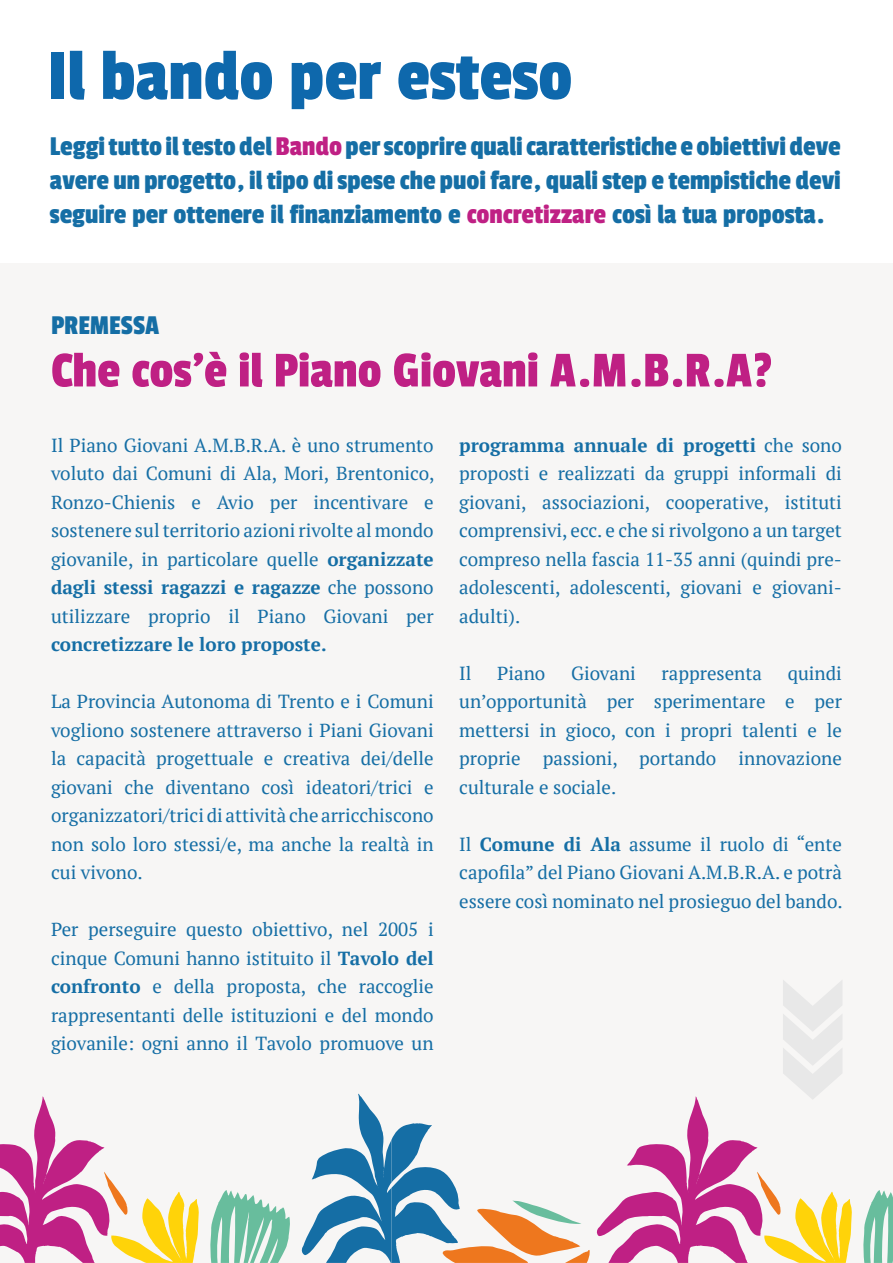
<style>
.page{position:relative;width:893px;height:1263px;background:#fff}
.page>*{position:absolute;margin:0;border:0;box-sizing:border-box;transform-origin:0 0}
.t1{font:75px "Passion One";color:#0e68ac}
.t2{font:52.5px "Passion One";color:#bf2084}
.t3{font:28.5px/34.2px "Passion One";color:#156ea5;text-align:justify}
.t4{font:18.9px/28.5px "PT Serif";color:#156ea5;text-align:justify}
.t5{font:700 18.9px "PT Serif";color:#156ea5}
.s1{color:#bf2084}
.s2{font-weight:700}
</style>
<div class="page">
<div style="left:0;top:264px;width:893px;height:999px;background:#f7f6f5"></div>
<svg style="left:210px;top:1190px;width:80px;height:73px"></svg>
<svg style="left:0;top:1096px;width:199px;height:167px"></svg>
<svg style="left:863px;top:1190px;width:30px;height:73px"></svg>
<svg style="left:301px;top:1094px;width:289px;height:169px"></svg>
<svg style="left:596px;top:980px;width:256px;height:283px"></svg>
<h1 class="t1" style="left:47px;top:36px;width:527px">Il bando per esteso</h1>
<p class="t3" style="left:50px;top:129px;width:792px">Leggi tutto il testo del <span class="s1">Bando</span> per scoprire quali caratteristiche e obiettivi deve avere un progetto, il tipo di spese che puoi fare, quali step e tempistiche devi seguire per ottenere il finanziamento e <span class="s1">concretizzare</span> così la tua proposta.</p>
<h3 class="t3" style="left:51px;top:308px;width:110px">PREMESSA</h3>
<h2 class="t2" style="left:51px;top:343px;width:723px">Che cos’è il Piano Giovani A.M.B.R.A?</h2>
<p class="t4" style="left:51px;top:430px;width:385px">Il Piano Giovani A.M.B.R.A. è uno strumento voluto dai Comuni di Ala, Mori, Brentonico, Ronzo-Chienis e Avio per incentivare e sostenere sul territorio azioni rivolte al mondo giovanile, in particolare quelle <span class="s2">organizzate dagli stessi ragazzi e ragazze</span> che possono utilizzare proprio il Piano Giovani per</p>
<p class="t5" style="left:51px;top:632px;width:277px">concretizzare le loro proposte.</p>
<p class="t4" style="left:51px;top:687px;width:384px">La Provincia Autonoma di Trento e i Comuni vogliono sostenere attraverso i Piani Giovani la capacità progettuale e creativa dei/delle giovani che diventano così ideatori/trici e organizzatori/trici di attività che arricchiscono non solo loro stessi/e, ma anche la realtà in cui vivono.</p>
<p class="t4" style="left:51px;top:915px;width:384px">Per perseguire questo obiettivo, nel 2005 i cinque Comuni hanno istituito il <span class="s2">Tavolo del confronto</span> e della proposta, che raccoglie rappresentanti delle istituzioni e del mondo giovanile: ogni anno il Tavolo promuove un</p>
<p class="t4" style="left:459px;top:430px;width:384px"><span class="s2">programma annuale di progetti</span> che sono proposti e realizzati da gruppi informali di giovani, associazioni, cooperative, istituti comprensivi, ecc. e che si rivolgono a un target compreso nella fascia 11-35 anni (quindi pre&shy;adolescenti, adolescenti, giovani e giovani&shy;adulti).</p>
<p class="t4" style="left:459px;top:659px;width:14px">Il</p>
<p class="t4" style="left:497px;top:659px;width:50px">Piano</p>
<p class="t4" style="left:571px;top:659px;width:66px">Giovani</p>
<p class="t4" style="left:662px;top:659px;width:102px">rappresenta</p>
<p class="t4" style="left:459px;top:659px;width:384px;text-indent:328px">quindi un’opportunità per sperimentare e per mettersi in gioco, con i propri talenti e le proprie passioni, portando innovazione culturale e sociale.</p>
<p class="t4" style="left:459px;top:830px;width:385px">Il <span class="s2">Comune di Ala</span> assume il ruolo di “ente capofila” del Piano Giovani A.M.B.R.A. e potrà essere così nominato nel prosieguo del bando.</p>
</div>
